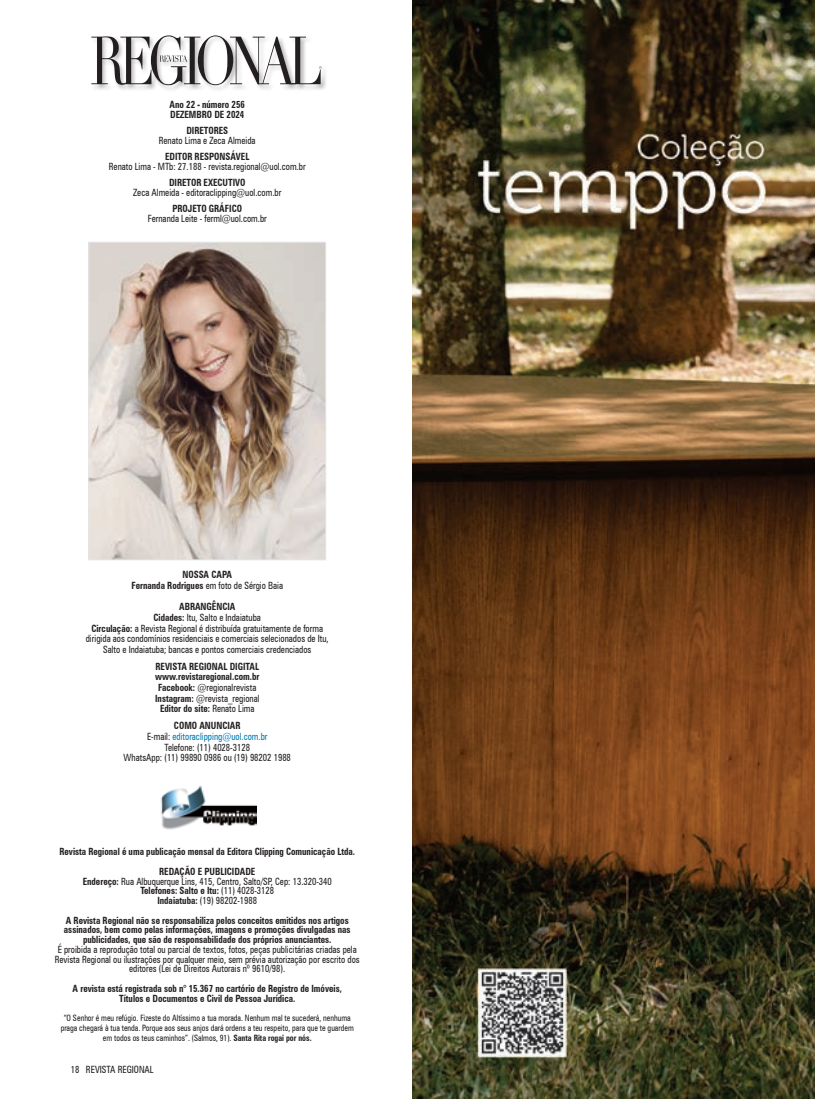
<style>
.page{position:relative;width:815px;height:1099px;background:#fff}
.page>*{position:absolute;margin:0;border:0;box-sizing:border-box;transform-origin:0 0}
.w_texto_reto_zurich{font:condensed 10px/10.6px "Zurich BT";color:#231f20;text-align:center;scale:.9 1}
.w_texto_reto_zurich-2{font:700 condensed 10px/9.8px "Zurich BT";color:#231f20;text-align:center;scale:.9 1}
.w_texto_reto_zurich-3{font:condensed 8.75px/9.8px "Zurich BT";color:#231f20;text-align:center;scale:.9 1}
.s1{font-weight:700}
.s2{font-weight:400}
.s3{color:#057db4}
</style>
<div class="page">
<img style="left:160px;top:786px;width:97px;height:44px">
<div style="left:90px;top:34px;width:238px;height:58px;background:#231f20;opacity:.3"></div>
<svg style="left:91px;top:35px;width:231px;height:50px"></svg>
<img style="left:91px;top:244px;width:233px;height:314px">
<div style="left:89px;top:242px;width:237px;height:318px;border:1px solid #e6e7e9"></div>
<img style="left:413px;top:0;width:402px;height:1098px">
<p class="w_texto_reto_zurich-2" style="left:170px;top:100px;width:85px;text-align:left">Ano 22 - número 256<br>DEZEMBRO DE 2024</p>
<p class="w_texto_reto_zurich" style="left:159px;top:126px;width:109px;line-height:9.8px"><span class="s1">DIRETORES<br></span>Renato Lima e Zeca Almeida</p>
<p class="w_texto_reto_zurich" style="left:109px;top:151px;width:220px;line-height:9.8px"><span class="s1">EDITOR RESPONSÁVEL<br></span>Renato Lima - MTb: 27.188 - revista.regional@uol.com.br</p>
<p class="w_texto_reto_zurich" style="left:133px;top:177px;width:166px;line-height:9.8px"><span class="s1">DIRETOR EXECUTIVO<br></span>Zeca Almeida - editoraclipping@uol.com.br</p>
<p class="w_texto_reto_zurich" style="left:148px;top:203px;width:134px;line-height:9.8px"><span class="s1">PROJETO GRÁFICO<br></span>Fernanda Leite - ferml@uol.com.br</p>
<p class="w_texto_reto_zurich-2" style="left:131px;top:569px;width:170px;line-height:10.6px">NOSSA CAPA<br>Fernanda Rodrigues <span class="s2">em foto de Sérgio Baia</span></p>
<p class="w_texto_reto_zurich" style="left:86px;top:601px;width:271px"><span class="s1">ABRANGÊNCIA<br>Cidades:</span> Itu, Salto e Indaiatuba<br><span class="s1">Circulação:</span> a Revista Regional é distribuída gratuitamente de forma dirigida aos condomínios residenciais e comerciais selecionados de Itu, Salto e Indaiatuba; bancas e pontos comerciais credenciados</p>
<p class="w_texto_reto_zurich-2" style="left:155px;top:661px;width:118px;line-height:10.6px">REVISTA REGIONAL DIGITAL www.revistaregional.com.br<br>Facebook: <span class="s2">@regionalrevista<br></span>Instagram: <span class="s2">@revista_regional<br></span>Editor do site: <span class="s2">Renato Lima</span></p>
<p class="w_texto_reto_zurich" style="left:124px;top:720px;width:187px"><span class="s1">COMO ANUNCIAR<br></span>E-mail: <span class="s3">editoraclipping@uol.com.br<br></span>Telefone: (11) 4028-3128<br>WhatsApp: (11) 99890 0986 ou (19) 98202 1988</p>
<p class="w_texto_reto_zurich-2" style="left:59px;top:846px;width:330px">Revista Regional é uma publicação mensal da Editora Clipping Comunicação Ltda.</p>
<p class="w_texto_reto_zurich-2" style="left:159px;top:866px;width:108px">REDAÇÃO E PUBLICIDADE</p>
<p class="w_texto_reto_zurich" style="left:83px;top:875px;width:278px"><span class="s1">Endereço:</span> Rua Albuquerque Lins, 415, Centro, Salto/SP, Cep: 13.320-340</p>
<p class="w_texto_reto_zurich-2" style="left:140px;top:885px;width:150px">Telefones: Salto e Itu: <span class="s2">(11) 4028-3128<br></span>Indaiatuba: <span class="s2">(19) 98202-1988</span></p>
<p class="w_texto_reto_zurich-2" style="left:64px;top:915px;width:320px">A Revista Regional não se responsabiliza pelos conceitos emitidos nos artigos assinados, bem como pelas informações, imagens e promoções divulgadas nas publicidades, que são de responsabilidade dos próprios anunciantes.</p>
<p class="w_texto_reto_zurich" style="left:55px;top:944px;width:340px;line-height:9.8px">É proibida a reprodução total ou parcial de textos, fotos, peças publicitárias criadas pela<br>Revista Regional ou ilustrações por qualquer meio, sem prévia autorização por escrito dos editores (Lei de Direitos Autorais nº 9610/98).</p>
<p class="w_texto_reto_zurich-2" style="left:73px;top:983px;width:301px">A revista está registrada sob n° 15.367 no cartório de Registro de Imóveis,<br>Títulos e Documentos e Civil de Pessoa Jurídica.</p>
<p class="w_texto_reto_zurich-3" style="left:61px;top:1013px;width:327px">“O Senhor é meu refúgio. Fizeste do Altíssimo a tua morada. Nenhum mal te sucederá, nenhuma praga chegará à tua tenda. Porque aos seus anjos dará ordens a teu respeito, para que te guardem em todos os teus caminhos”. (Salmos, 91). <span class="s1">Santa Rita rogai por nós.</span></p>
<p class="w_texto_reto_zurich" style="left:71px;top:1063px;width:94px">18 REVISTA REGIONAL</p>
</div>
